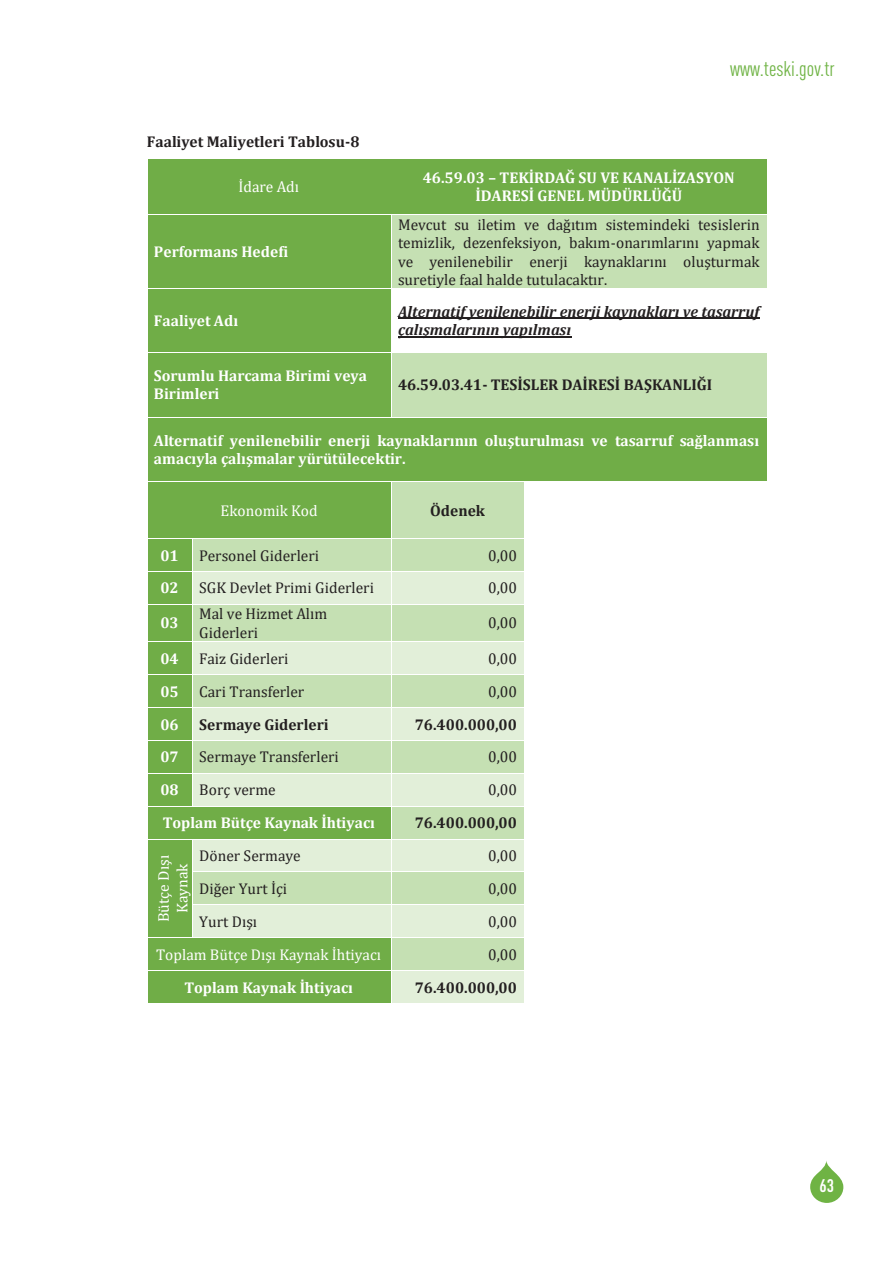
<style>
.page{position:relative;width:893px;height:1263px;background:#fff}
.page>*{position:absolute;margin:0;border:0;box-sizing:border-box;transform-origin:0 0}
.t1{font:condensed 21px "DIN Pro";color:#6fb344}
.t2{font:700 condensed 18px "DIN Pro";color:#fff}
.t3{font:15.6px/18.3px "Cambria";letter-spacing:.005em;color:#231f20;text-align:justify}
.t4{font:700 15.6px/18.1px "Cambria";color:#fff}
.t5{font:700 15.6px "Cambria";letter-spacing:.005em;color:#231f20}
.t6{font:italic 700 15.6px/18.5px "Cambria";color:#231f20}
.t7{font:15.6px "Cambria";color:#fff}
.t8{font:15.45px/18.9px "Cambria";color:#fff;text-align:center}
</style>
<div class="page">
<svg style="left:810px;top:1160px;width:33px;height:43px"></svg>
<div style="left:147px;top:159px;width:244px;height:55px;background:#70ad47"></div>
<div style="left:391px;top:159px;width:376px;height:55px;background:#70ad47"></div>
<hr style="left:147px;top:159px;width:1px;height:55px;background:#fff">
<div style="left:147px;top:215px;width:244px;height:73px;background:#70ad47"></div>
<div style="left:392px;top:215px;width:375px;height:73px;background:#c5e0b3"></div>
<hr style="left:147px;top:215px;width:1px;height:73px;background:#fff">
<div style="left:147px;top:289px;width:244px;height:63px;background:#70ad47"></div>
<hr style="left:398px;top:318px;width:362px;height:1px;background:#231f20">
<hr style="left:398px;top:336px;width:173px;height:2px;background:#231f20">
<hr style="left:147px;top:289px;width:1px;height:63px;background:#fff">
<div style="left:147px;top:353px;width:244px;height:64px;background:#70ad47"></div>
<div style="left:392px;top:353px;width:375px;height:64px;background:#c5e0b3"></div>
<hr style="left:147px;top:353px;width:1px;height:64px;background:#fff">
<div style="left:147px;top:417px;width:620px;height:64px;background:#70ad47"></div>
<hr style="left:147px;top:417px;width:244px;height:1px;background:#fff">
<hr style="left:392px;top:417px;width:375px;height:1px;background:#fff">
<hr style="left:147px;top:417px;width:1px;height:64px;background:#fff">
<div style="left:147px;top:482px;width:244px;height:56px;background:#70ad47"></div>
<div style="left:392px;top:482px;width:132px;height:56px;background:#c5e0b3"></div>
<svg style="left:147px;top:482px;width:1px;height:22px"></svg>
<hr style="left:147px;top:504px;width:1px;height:34px;background:#fff">
<div style="left:147px;top:539px;width:45px;height:32px;background:#70ad47"></div>
<div style="left:193px;top:539px;width:198px;height:32px;background:#c5e0b3"></div>
<div style="left:392px;top:539px;width:132px;height:32px;background:#c5e0b3"></div>
<hr style="left:147px;top:539px;width:1px;height:32px;background:#fff">
<div style="left:147px;top:571px;width:45px;height:33px;background:#70ad47"></div>
<div style="left:193px;top:571px;width:198px;height:33px;background:#e2efd9"></div>
<div style="left:392px;top:571px;width:132px;height:33px;background:#e2efd9"></div>
<hr style="left:147px;top:571px;width:45px;height:1px;background:#fff">
<hr style="left:193px;top:571px;width:198px;height:1px;background:#fff">
<hr style="left:392px;top:571px;width:132px;height:1px;background:#fff">
<hr style="left:147px;top:571px;width:1px;height:33px;background:#fff">
<div style="left:147px;top:604px;width:45px;height:37px;background:#70ad47"></div>
<div style="left:193px;top:604px;width:198px;height:37px;background:#c5e0b3"></div>
<div style="left:392px;top:604px;width:132px;height:37px;background:#c5e0b3"></div>
<hr style="left:147px;top:604px;width:45px;height:1px;background:#fff">
<hr style="left:193px;top:604px;width:198px;height:1px;background:#fff">
<hr style="left:392px;top:604px;width:132px;height:1px;background:#fff">
<hr style="left:147px;top:604px;width:1px;height:37px;background:#fff">
<div style="left:147px;top:642px;width:45px;height:32px;background:#70ad47"></div>
<div style="left:193px;top:642px;width:198px;height:32px;background:#e2efd9"></div>
<div style="left:392px;top:642px;width:132px;height:32px;background:#e2efd9"></div>
<hr style="left:147px;top:642px;width:1px;height:32px;background:#fff">
<div style="left:147px;top:675px;width:45px;height:32px;background:#70ad47"></div>
<div style="left:193px;top:675px;width:198px;height:32px;background:#c5e0b3"></div>
<div style="left:392px;top:675px;width:132px;height:32px;background:#c5e0b3"></div>
<hr style="left:147px;top:675px;width:1px;height:32px;background:#fff">
<div style="left:147px;top:708px;width:45px;height:32px;background:#70ad47"></div>
<div style="left:193px;top:708px;width:198px;height:32px;background:#e2efd9"></div>
<div style="left:392px;top:708px;width:132px;height:32px;background:#e2efd9"></div>
<hr style="left:147px;top:708px;width:1px;height:32px;background:#fff">
<div style="left:147px;top:740px;width:45px;height:33px;background:#70ad47"></div>
<div style="left:193px;top:740px;width:198px;height:33px;background:#c5e0b3"></div>
<div style="left:392px;top:740px;width:132px;height:33px;background:#c5e0b3"></div>
<hr style="left:147px;top:740px;width:45px;height:1px;background:#fff">
<hr style="left:193px;top:740px;width:198px;height:1px;background:#fff">
<hr style="left:392px;top:740px;width:132px;height:1px;background:#fff">
<hr style="left:147px;top:740px;width:1px;height:33px;background:#fff">
<div style="left:147px;top:774px;width:45px;height:32px;background:#70ad47"></div>
<div style="left:193px;top:774px;width:198px;height:32px;background:#e2efd9"></div>
<div style="left:392px;top:774px;width:132px;height:32px;background:#e2efd9"></div>
<hr style="left:147px;top:774px;width:1px;height:32px;background:#fff">
<div style="left:147px;top:806px;width:244px;height:33px;background:#70ad47"></div>
<div style="left:392px;top:806px;width:132px;height:33px;background:#c5e0b3"></div>
<hr style="left:147px;top:806px;width:45px;height:1px;background:#fff">
<hr style="left:193px;top:806px;width:198px;height:1px;background:#fff">
<hr style="left:392px;top:806px;width:132px;height:1px;background:#fff">
<hr style="left:147px;top:806px;width:1px;height:33px;background:#fff">
<div style="left:147px;top:839px;width:45px;height:98px;background:#70ad47"></div>
<div style="left:193px;top:839px;width:198px;height:32px;background:#e2efd9"></div>
<div style="left:392px;top:839px;width:132px;height:32px;background:#e2efd9"></div>
<hr style="left:147px;top:839px;width:45px;height:1px;background:#fff">
<hr style="left:193px;top:839px;width:198px;height:1px;background:#fff">
<hr style="left:392px;top:839px;width:132px;height:1px;background:#fff">
<hr style="left:147px;top:839px;width:1px;height:32px;background:#fff">
<div style="left:193px;top:872px;width:198px;height:32px;background:#c5e0b3"></div>
<div style="left:392px;top:872px;width:132px;height:32px;background:#c5e0b3"></div>
<hr style="left:147px;top:872px;width:1px;height:32px;background:#fff">
<div style="left:193px;top:905px;width:198px;height:32px;background:#e2efd9"></div>
<div style="left:392px;top:905px;width:132px;height:32px;background:#e2efd9"></div>
<hr style="left:147px;top:905px;width:1px;height:32px;background:#fff">
<div style="left:147px;top:938px;width:244px;height:32px;background:#70ad47"></div>
<div style="left:392px;top:938px;width:132px;height:32px;background:#c5e0b3"></div>
<hr style="left:147px;top:938px;width:1px;height:32px;background:#fff">
<div style="left:147px;top:971px;width:244px;height:32px;background:#70ad47"></div>
<div style="left:392px;top:971px;width:132px;height:32px;background:#e2efd9"></div>
<hr style="left:147px;top:971px;width:1px;height:32px;background:#fff">
<h1 class="t1" style="left:730px;top:53px;width:106px">www.teski.gov.tr</h1>
<p class="t5" style="left:147px;top:131px;width:214px">Faaliyet Maliyetleri Tablosu-8</p>
<p class="t7" style="left:238px;top:178px;width:62px">İdare Adı</p>
<p class="t4" style="left:423px;top:168px;width:313px;text-align:center">46.59.03 – TEKİRDAĞ SU VE KANALİZASYON<br>İDARESİ GENEL MÜDÜRLÜĞÜ</p>
<p class="t4" style="left:154px;top:242px;width:136px">Performans Hedefi</p>
<p class="t3" style="left:398px;top:215px;width:363px">Mevcut su iletim ve dağıtım sistemindeki tesislerin temizlik, dezenfeksiyon, bakım-onarımlarını yapmak ve yenilenebilir enerji kaynaklarını oluşturmak suretiyle faal halde tutulacaktır.</p>
<p class="t4" style="left:154px;top:311px;width:86px">Faaliyet Adı</p>
<p class="t6" style="left:398px;top:302px;width:363px">Alternatif yenilenebilir enerji kaynakları ve tasarruf çalışmalarının yapılması</p>
<p class="t4" style="left:154px;top:366px;width:215px">Sorumlu Harcama Birimi veya<br>Birimleri</p>
<p class="t5" style="left:398px;top:374px;width:315px">46.59.03.41- TESİSLER DAİRESİ BAŞKANLIĞI</p>
<p class="t4" style="left:154px;top:431px;width:607px">Alternatif yenilenebilir enerji kaynaklarının oluşturulması ve tasarruf sağlanması amacıyla çalışmalar yürütülecektir.</p>
<p class="t7" style="left:221px;top:501px;width:99px">Ekonomik Kod</p>
<p class="t5" style="left:430px;top:499px;width:56px">Ödenek</p>
<p class="t4" style="left:160px;top:546px;width:20px">01</p>
<p class="t3" style="left:199px;top:546px;width:121px">Personel Giderleri</p>
<p class="t3" style="left:488px;top:546px;width:30px">0,00</p>
<p class="t4" style="left:160px;top:578px;width:20px">02</p>
<p class="t3" style="left:199px;top:579px;width:176px">SGK Devlet Primi Giderleri</p>
<p class="t3" style="left:488px;top:579px;width:30px">0,00</p>
<p class="t4" style="left:160px;top:613px;width:20px">03</p>
<p class="t3" style="left:199px;top:605px;width:130px">Mal ve Hizmet Alım<br>Giderleri</p>
<p class="t3" style="left:488px;top:614px;width:30px">0,00</p>
<p class="t4" style="left:160px;top:649px;width:20px">04</p>
<p class="t3" style="left:199px;top:649px;width:91px">Faiz Giderleri</p>
<p class="t3" style="left:488px;top:649px;width:30px">0,00</p>
<p class="t4" style="left:160px;top:682px;width:20px">05</p>
<p class="t3" style="left:199px;top:682px;width:107px">Cari Transferler</p>
<p class="t3" style="left:488px;top:682px;width:30px">0,00</p>
<p class="t4" style="left:160px;top:715px;width:20px">06</p>
<p class="t5" style="left:199px;top:713px;width:131px">Sermaye Giderleri</p>
<p class="t5" style="left:415px;top:713px;width:104px">76.400.000,00</p>
<p class="t4" style="left:160px;top:747px;width:20px">07</p>
<p class="t3" style="left:199px;top:748px;width:141px">Sermaye Transferleri</p>
<p class="t3" style="left:488px;top:748px;width:30px">0,00</p>
<p class="t4" style="left:160px;top:780px;width:20px">08</p>
<p class="t3" style="left:199px;top:781px;width:78px">Borç verme</p>
<p class="t3" style="left:488px;top:781px;width:30px">0,00</p>
<p class="t4" style="left:163px;top:813px;width:214px">Toplam Bütçe Kaynak İhtiyacı</p>
<p class="t5" style="left:415px;top:812px;width:104px">76.400.000,00</p>
<p class="t8" style="left:154px;top:922px;width:69px;rotate:-90deg">Bütçe Dışı<br>Kaynak</p>
<p class="t3" style="left:199px;top:847px;width:103px">Döner Sermaye</p>
<p class="t3" style="left:488px;top:847px;width:30px">0,00</p>
<p class="t3" style="left:199px;top:879px;width:89px">Diğer Yurt İçi</p>
<p class="t3" style="left:488px;top:879px;width:30px">0,00</p>
<p class="t3" style="left:199px;top:912px;width:59px">Yurt Dışı</p>
<p class="t3" style="left:488px;top:912px;width:30px">0,00</p>
<p class="t7" style="left:156px;top:945px;width:227px">Toplam Bütçe Dışı Kaynak İhtiyacı</p>
<p class="t3" style="left:488px;top:945px;width:30px">0,00</p>
<p class="t4" style="left:184px;top:978px;width:170px">Toplam Kaynak İhtiyacı</p>
<p class="t5" style="left:415px;top:976px;width:104px">76.400.000,00</p>
<p class="t2" style="left:819px;top:1172px;width:16px">63</p>
</div>
